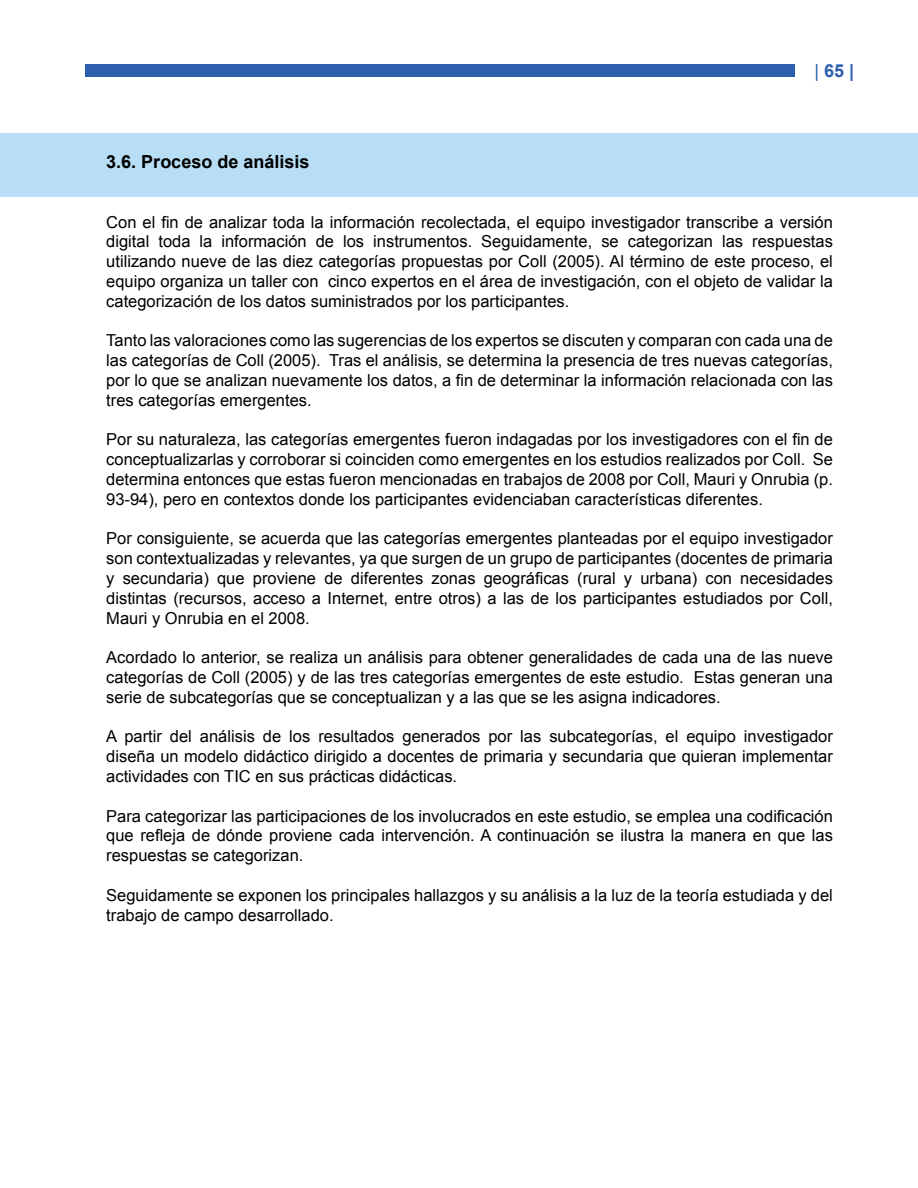
<style>
.page{position:relative;width:918px;height:1188px;background:#fff}
.page>*{position:absolute;margin:0;border:0;box-sizing:border-box;transform-origin:0 0}
.t1{font:700 18px "Arial";color:#000}
.t2{font:700 18px "Arial";color:#2e60ad}
.t3{font:16.5px/19.8px "Arial";color:#000;text-align:justify}
.s1{font-weight:400}
</style>
<div class="page">
<div style="left:85px;top:64px;width:710px;height:13px;background:#2e60ad"></div>
<div style="left:0;top:133px;width:918px;height:64px;background:#b7def4"></div>
<hr style="left:0;top:762px;width:1px;height:64px;background:#6fbde9">
<p class="t1" style="left:106px;top:150px;width:205px">3.6. Proceso de análisis</p>
<p class="t2" style="left:814px;top:59px;width:41px"><span class="s1">|</span> 65 |</p>
<p class="t3" style="left:106px;top:212px;width:728px">Con el fin de analizar toda la información recolectada, el equipo investigador transcribe a versión digital toda la información de los instrumentos. Seguidamente, se categorizan las respuestas utilizando nueve de las diez categorías propuestas por Coll (2005). Al término de este proceso, el equipo organiza un taller con cinco expertos en el área de investigación, con el objeto de validar la categorización de los datos suministrados por los participantes.</p>
<p class="t3" style="left:106px;top:331px;width:728px">Tanto las valoraciones como las sugerencias de los expertos se discuten y comparan con cada una de las categorías de Coll (2005). Tras el análisis, se determina la presencia de tres nuevas categorías, por lo que se analizan nuevamente los datos, a fin de determinar la información relacionada con las tres categorías emergentes.</p>
<p class="t3" style="left:106px;top:430px;width:728px">Por su naturaleza, las categorías emergentes fueron indagadas por los investigadores con el fin de conceptualizarlas y corroborar si coinciden como emergentes en los estudios realizados por Coll. Se determina entonces que estas fueron mencionadas en trabajos de 2008 por Coll, Mauri y Onrubia (p.<br>93-94), pero en contextos donde los participantes evidenciaban características diferentes.</p>
<p class="t3" style="left:106px;top:529px;width:728px">Por consiguiente, se acuerda que las categorías emergentes planteadas por el equipo investigador son contextualizadas y relevantes, ya que surgen de un grupo de participantes (docentes de primaria y secundaria) que proviene de diferentes zonas geográficas (rural y urbana) con necesidades distintas (recursos, acceso a Internet, entre otros) a las de los participantes estudiados por Coll, Mauri y Onrubia en el 2008.</p>
<p class="t3" style="left:106px;top:648px;width:728px">Acordado lo anterior, se realiza un análisis para obtener generalidades de cada una de las nueve categorías de Coll (2005) y de las tres categorías emergentes de este estudio. Estas generan una serie de subcategorías que se conceptualizan y a las que se les asigna indicadores.</p>
<p class="t3" style="left:106px;top:727px;width:728px">A partir del análisis de los resultados generados por las subcategorías, el equipo investigador diseña un modelo didáctico dirigido a docentes de primaria y secundaria que quieran implementar actividades con TIC en sus prácticas didácticas.</p>
<p class="t3" style="left:106px;top:806px;width:728px">Para categorizar las participaciones de los involucrados en este estudio, se emplea una codificación que refleja de dónde proviene cada intervención. A continuación se ilustra la manera en que las respuestas se categorizan.</p>
<p class="t3" style="left:106px;top:885px;width:728px">Seguidamente se exponen los principales hallazgos y su análisis a la luz de la teoría estudiada y del trabajo de campo desarrollado.</p>
</div>
